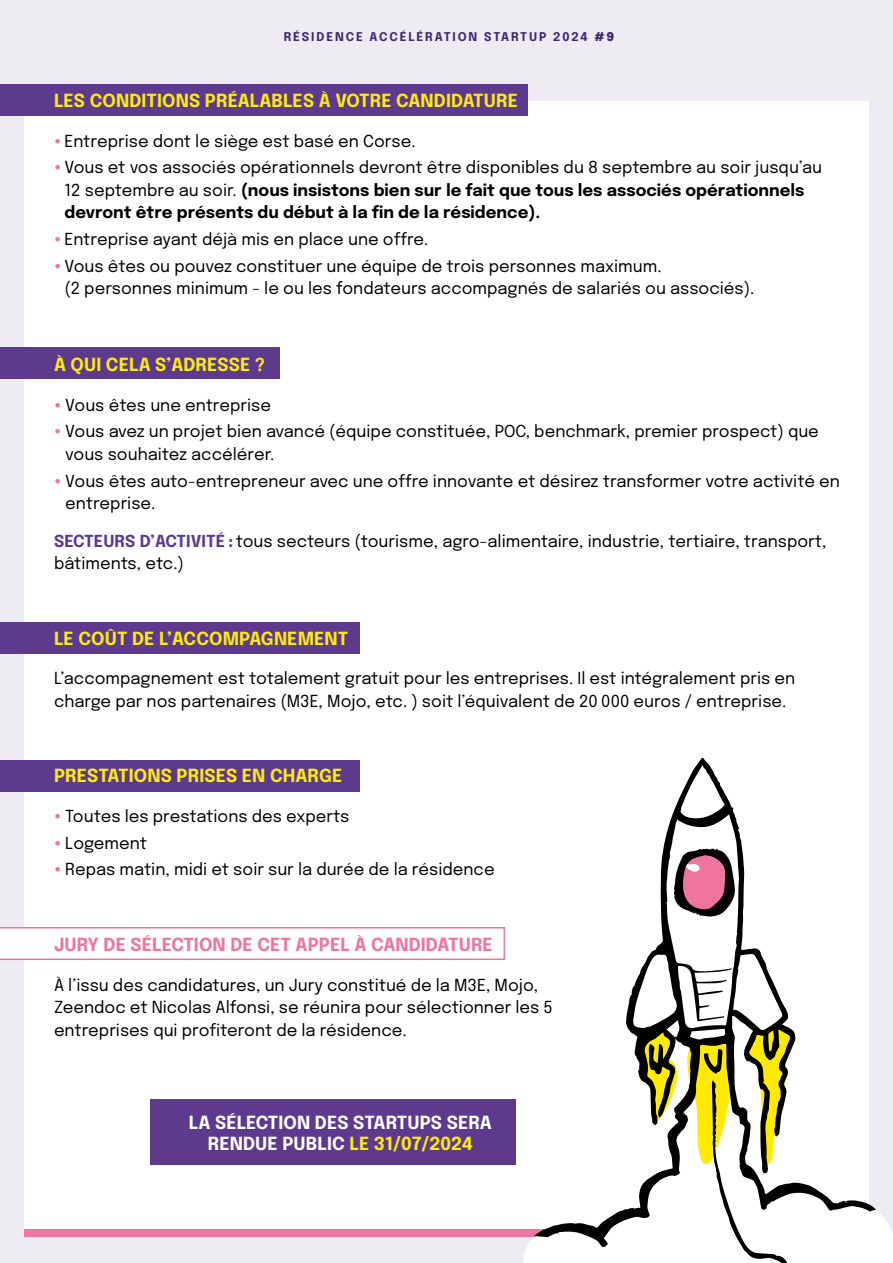
<style>
.page{position:relative;width:893px;height:1263px;background:#efebf3}
.page>*{position:absolute;margin:0;border:0;box-sizing:border-box;transform-origin:0 0}
.t1{font:700 18px "Epilogue";letter-spacing:.005em;color:#fcea10}
.t2{font:700 18px "Epilogue";letter-spacing:.005em;color:#fff}
.t3{font:700 18px "Epilogue";letter-spacing:.005em;color:#ee75a0}
.t4{font:16.5px/22.5px "Epilogue";color:#000}
.t5{font:700 16.5px/22.5px "Epilogue";color:#000}
.t6{font:700 12px "Epilogue";letter-spacing:.155em;color:#3f2770}
.s1{font-weight:900}
.s2{font-family:"Effra";font-size:18px;color:#ee75a0}
.s3{font-family:"Effra";font-weight:400;font-size:18px;color:#ee75a0}
.s4{font-weight:400}
.s5{font-weight:700;color:#5d3a8e}
.s6{font-family:"Effra";font-weight:700;color:#5d3a8e}
.s7{color:#fcea10}
</style>
<div class="page">
<div style="left:24px;top:101px;width:845px;height:1135px;background:#fff"></div>
<div style="left:24px;top:1229px;width:540px;height:7px;background:#ee75a0"></div>
<svg style="left:522px;top:758px;width:371px;height:505px"></svg>
<div style="left:0;top:622px;width:359px;height:32px;background:#5d3a8e"></div>
<div style="left:0;top:760px;width:359px;height:31px;background:#5d3a8e"></div>
<svg style="left:0;top:927px;width:505px;height:33px"></svg>
<div style="left:0;top:348px;width:279px;height:31px;background:#5d3a8e"></div>
<div style="left:0;top:84px;width:527px;height:32px;background:#5d3a8e"></div>
<div style="left:150px;top:1100px;width:366px;height:65px;background:#5d3a8e"></div>
<p class="t6" style="left:284px;top:27px;width:332px">RÉSIDENCE ACCÉLÉRATION STARTUP 2024 <span class="s1">#9</span></p>
<p class="t1" style="left:54px;top:87px;width:465px">LES CONDITIONS PRÉALABLES À VOTRE CANDIDATURE</p>
<p class="t4" style="left:54px;top:129px;width:363px"><span class="s2">•</span> Entreprise dont le siège est basé en Corse.</p>
<p class="t5" style="left:64px;top:155px;width:759px;text-indent:-10px"><span class="s3">•</span> <span class="s4">Vous et vos associés opérationnels devront être disponibles du 8 septembre au soir jusqu’au<br>12 septembre au soir.</span> (nous insistons bien sur le fait que tous les associés opérationnels devront être présents du début à la fin de la résidence).</p>
<p class="t4" style="left:54px;top:227px;width:376px"><span class="s2">•</span> Entreprise ayant déjà mis en place une offre.</p>
<p class="t4" style="left:64px;top:254px;width:691px;text-indent:-10px"><span class="s2">•</span> Vous êtes ou pouvez constituer une équipe de trois personnes maximum.<br>(2 personnes minimum - le ou les fondateurs accompagnés de salariés ou associés).</p>
<p class="t1" style="left:54px;top:351px;width:213px">À QUI CELA S’ADRESSE ?</p>
<p class="t4" style="left:54px;top:392px;width:219px"><span class="s2">•</span> Vous êtes une entreprise</p>
<p class="t4" style="left:65px;top:419px;width:755px;text-indent:-11px"><span class="s2">•</span> Vous avez un projet bien avancé (équipe constituée, POC, benchmark, premier prospect) que vous souhaitez accélérer.</p>
<p class="t4" style="left:65px;top:468px;width:776px;text-indent:-11px"><span class="s2">•</span> Vous êtes auto-entrepreneur avec une offre innovante et désirez transformer votre activité en entreprise.</p>
<p class="t4" style="left:54px;top:529px;width:774px"><span class="s5">SECTEURS D’ACTIVITÉ</span> <span class="s6">:</span> tous secteurs (tourisme, agro-alimentaire, industrie, tertiaire, transport, bâtiments, etc.)</p>
<p class="t1" style="left:54px;top:625px;width:296px">LE COÛT DE L’ACCOMPAGNEMENT</p>
<p class="t4" style="left:54px;top:666px;width:743px">L’accompagnement est totalement gratuit pour les entreprises. Il est intégralement pris en charge par nos partenaires (M3E, Mojo, etc. ) soit l’équivalent de 20 000 euros / entreprise.</p>
<p class="t1" style="left:54px;top:762px;width:290px">PRESTATIONS PRISES EN CHARGE</p>
<p class="t4" style="left:54px;top:804px;width:297px"><span class="s2">•</span> Toutes les prestations des experts</p>
<p class="t4" style="left:54px;top:830px;width:94px"><span class="s2">•</span> Logement</p>
<p class="t4" style="left:54px;top:857px;width:442px"><span class="s2">•</span> Repas matin, midi et soir sur la durée de la résidence</p>
<p class="t3" style="left:54px;top:931px;width:440px">JURY DE SÉLECTION DE CET APPEL À CANDIDATURE</p>
<p class="t4" style="left:54px;top:972px;width:500px">À l’issu des candidatures, un Jury constitué de la M3E, Mojo,<br>Zeendoc et Nicolas Alfonsi, se réunira pour sélectionner les 5 entreprises qui profiteront de la résidence.</p>
<p class="t2" style="left:189px;top:1109px;width:305px">LA SÉLECTION DES STARTUPS SERA</p>
<p class="t2" style="left:208px;top:1130px;width:267px">RENDUE PUBLIC <span class="s7">LE 31/07/2024</span></p>
</div>
